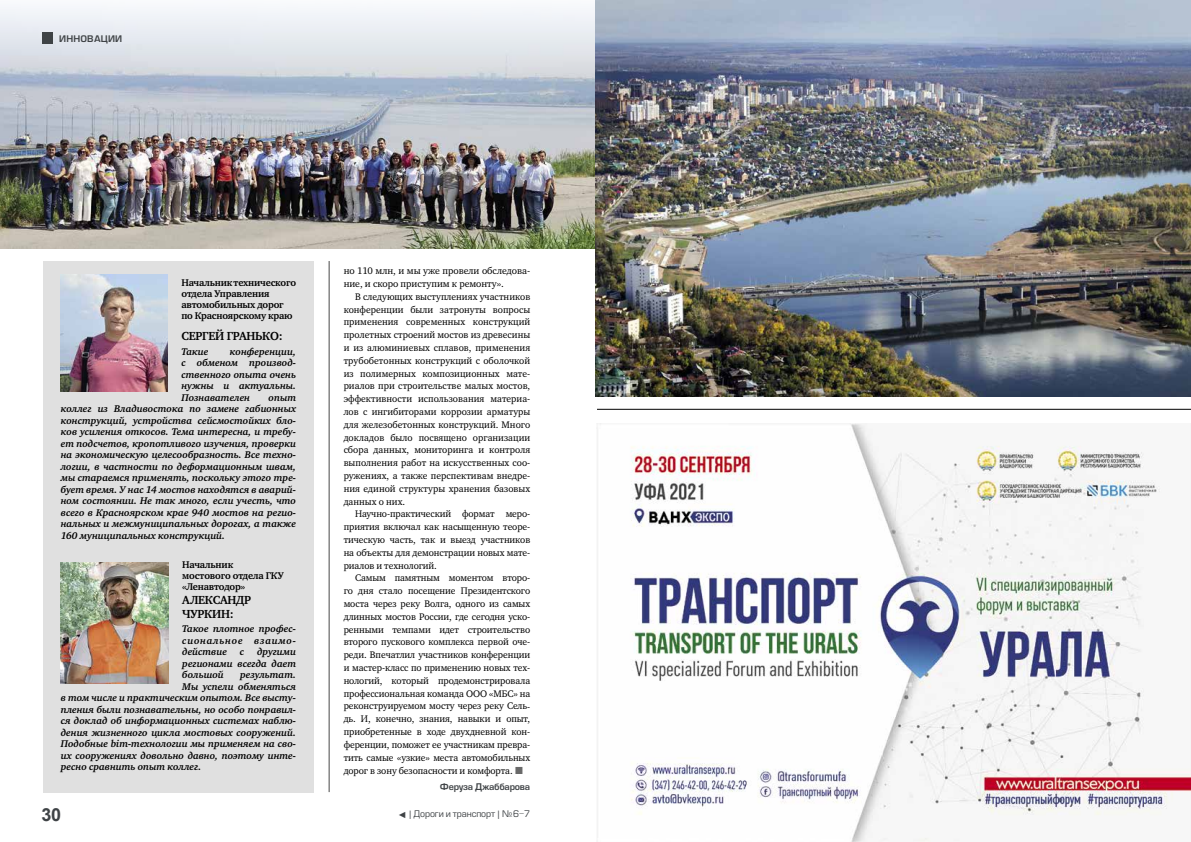
<style>
.page{position:relative;width:1191px;height:842px;background:#fff}
.page>*{position:absolute;margin:0;border:0;box-sizing:border-box;transform-origin:0 0}
.t1{font:700 18px "Arial";color:#3f4346}
.t2{font:700 12px/14px "Charter C";letter-spacing:-.02em;color:#000}
.t3{font:italic 700 10px/11.5px "Charter C";letter-spacing:-.005em;color:#000;text-align:justify}
.t4{font:700 10px/11px "Charter C";letter-spacing:-.02em;color:#000}
.t5{font:9.8px/12.8px "Charter C";letter-spacing:-.005em;color:#000;text-align:justify}
.t6{font:9px "Europe Demi";letter-spacing:-.025em;color:#3f4346}
.t7{font:8.9px "Europe";letter-spacing:-.01em;color:#3f4346}
.t8{font:8.9px "Europe Demi";letter-spacing:.02em;color:#3f4346}
.s1{font-family:"Arial"}
</style>
<div class="page">
<img style="left:597px;top:423px;width:591px;height:419px">
<img style="left:0;top:7px;width:595px;height:242px">
<hr style="left:329px;top:261px;width:1px;height:531px;background:#484848">
<div style="left:43px;top:261px;width:271px;height:531px;background:#e0e0e0"></div>
<img style="left:60px;top:274px;width:107px;height:117px">
<img style="left:61px;top:562px;width:107px;height:122px">
<img style="left:1188px;top:768px;width:3px;height:25px">
<img style="left:595px;top:0;width:596px;height:396px">
<hr style="left:597px;top:409px;width:594px;height:1px;background:#000">
<div style="left:42px;top:32px;width:11px;height:12px;background:#3f4346"></div>
<p class="t8" style="left:59px;top:33px;width:65px">ИННОВАЦИИ</p>
<p class="t5" style="left:344px;top:265px;width:188px">но 110 млн, и мы уже провели обследова&shy;ние, и скоро приступим к ремонту».</p>
<p class="t5" style="left:344px;top:290px;width:188px;text-indent:11px">В следующих выступлениях участников конференции были затронуты вопросы применения современных конструкций пролетных строений мостов из древесины и из алюминиевых сплавов, применения трубобетонных конструкций с оболочкой из полимерных композиционных мате&shy;риалов при строительстве малых мостов, эффективности использования материа&shy;лов с ингибиторами коррозии арматуры для железобетонных конструкций. Много докладов было посвящено организации сбора данных, мониторинга и контроля выполнения работ на искусственных соо&shy;ружениях, а также перспективам внедре&shy;ния единой структуры хранения базовых данных о них.</p>
<p class="t5" style="left:344px;top:508px;width:188px;text-indent:11px">Научно-практический формат меро&shy;приятия включал как насыщенную теоре&shy;тическую часть, так и выезд участников на объекты для демонстрации новых мате&shy;риалов и технологий.</p>
<p class="t5" style="left:344px;top:572px;width:188px;text-indent:11px">Самым памятным моментом второ&shy;го дня стало посещение Президентского моста через реку Волга, одного из самых длинных мостов России, где сегодня уско&shy;ренными темпами идет строительство второго пускового комплекса первой оче&shy;реди. Впечатлил участников конференции и мастер-класс по применению новых тех&shy;нологий, который продемонстрировала профессиональная команда ООО «МБС» на реконструируемом мосту через реку Сель&shy;дь. И, конечно, знания, навыки и опыт, приобретенные в ходе двухдневной кон&shy;ференции, поможет ее участникам превра&shy;тить самые «узкие» места автомобильных дорог в зону безопасности и комфорта.</p>
<p class="t6" style="left:440px;top:781px;width:92px">Феруза Джаббарова</p>
<p class="t4" style="left:181px;top:277px;width:116px">Начальник технического отдела Управления автомобильных дорог по Красноярскому краю</p>
<p class="t2" style="left:181px;top:329px;width:103px">СЕРГЕЙ ГРАНЬКО:</p>
<p class="t3" style="left:181px;top:346px;width:28px">Такие</p>
<p class="t3" style="left:181px;top:346px;width:116px;text-indent:48px">конференции, с обменом производ&shy;ственного опыта очень нужны и актуальны.<br>Познавателен</p>
<p class="t3" style="left:61px;top:392px;width:237px;text-indent:208px">опыт коллег из Владивостока по замене габионных конструкций, устройства сейсмостойких бло&shy;ков усиления откосов. Тема интересна, и требу&shy;ет подсчетов, кропотливого изучения, проверки на экономическую целесообразность. Все техно&shy;логии, в частности по деформационным швам, мы стараемся применять, поскольку этого тре&shy;бует время. У нас 14 мостов находятся в аварий&shy;ном состоянии. Не так много, если учесть, что всего в Красноярском крае 940 мостов на регио&shy;нальных и межмуниципальных дорогах, а также 160 муниципальных конструкций.</p>
<p class="t4" style="left:182px;top:559px;width:103px">Начальник мостового отдела ГКУ «Ленавтодор»</p>
<p class="t2" style="left:182px;top:593px;width:70px">АЛЕКСАНДР<br>ЧУРКИН:</p>
<p class="t3" style="left:182px;top:623px;width:115px">Такое плотное профес&shy;сиональное взаимо&shy;действие</p>
<p class="t3" style="left:182px;top:646px;width:115px;text-indent:75px">другими регионами всегда дает большой</p>
<p class="t3" style="left:240px;top:646px;width:6px">с</p>
<p class="t3" style="left:240px;top:669px;width:57px">результат.</p>
<p class="t3" style="left:182px;top:681px;width:115px">Мы успели обменяться</p>
<p class="t3" style="left:61px;top:692px;width:237px">в том числе и практическим опытом. Все высту-</p>
<p class="t3" style="left:61px;top:704px;width:237px">пления были познавательны, но особо понравил-</p>
<p class="t3" style="left:61px;top:715px;width:237px">ся доклад об информационных системах наблю-</p>
<p class="t3" style="left:61px;top:727px;width:237px">дения жизненного цикла мостовых сооружений.</p>
<p class="t3" style="left:61px;top:738px;width:237px">Подобные bim-технологии мы применяем на сво-</p>
<p class="t3" style="left:61px;top:750px;width:237px">их сооружениях довольно давно, поэтому инте-</p>
<p class="t3" style="left:61px;top:761px;width:142px">ресно сравнить опыт коллег.</p>
<h1 class="t1" style="left:41px;top:803px;width:21px">30</h1>
<p class="t7" style="left:398px;top:809px;width:134px"><span class="s1">◄ |</span> Дороги и транспорт <span class="s1">|</span> №6-7</p>
</div>
